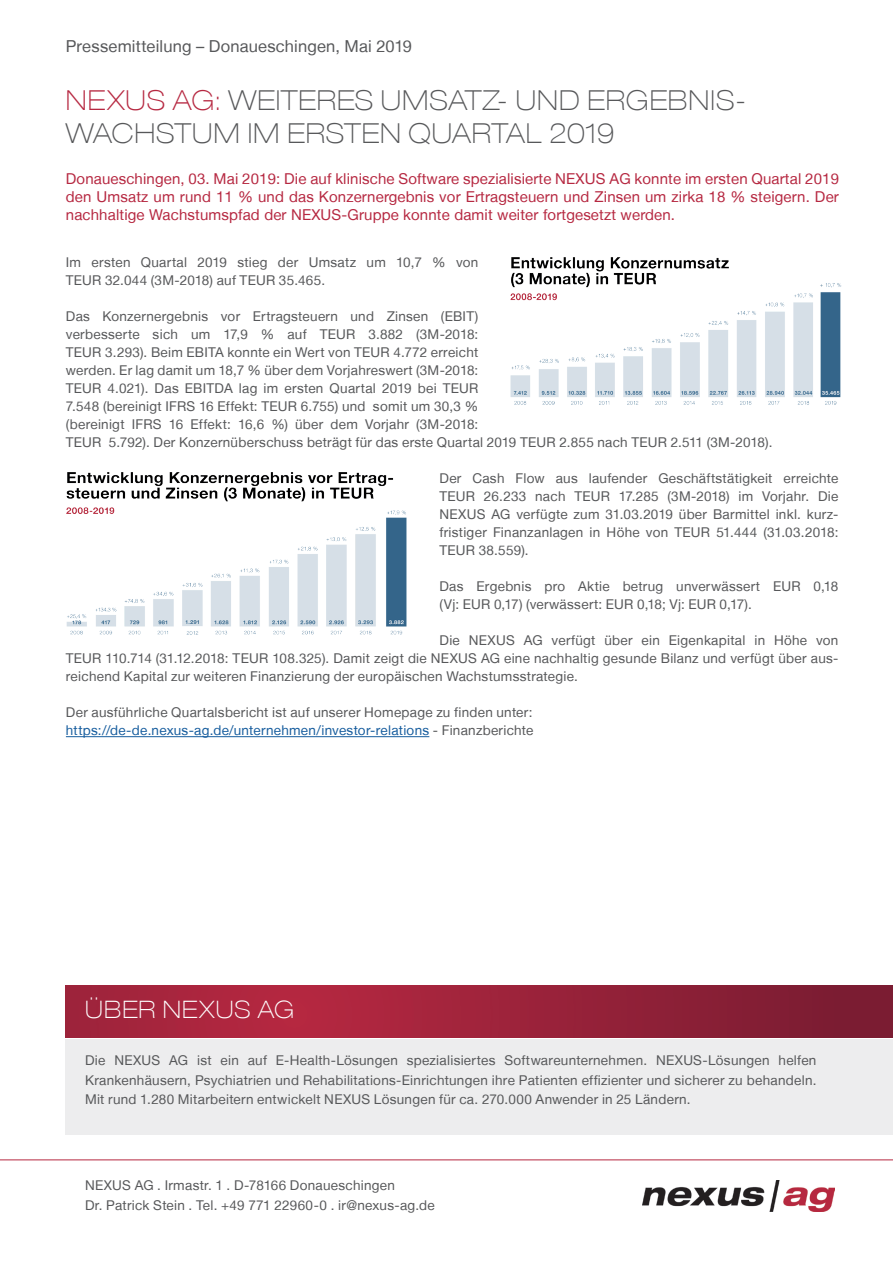
<style>
.page{position:relative;width:893px;height:1263px;background:#fff}
.page>*{position:absolute;margin:0;border:0;box-sizing:border-box;transform-origin:0 0}
.t1{font:100 expanded 27.45px/33px "Helvetica Neue LT";letter-spacing:.03em;color:#57585a}
.t2{font:100 expanded 24px "Helvetica Neue LT";letter-spacing:.045em;color:#fff}
.t3{font:16.5px "Helvetica Neue LT";letter-spacing:.015em;color:#57585a}
.t4{font:15px/18px "Helvetica Neue LT";letter-spacing:.01em;color:#b62841;text-align:justify}
.t5{font:13.5px/18px "Helvetica Neue LT";letter-spacing:.02em;color:#57585a}
.s1{color:#b62841}
.s2{color:#175d9e}
</style>
<div class="page">
<hr style="left:66px;top:736px;width:363px;height:1px;background:#175d9e">
<div style="left:66px;top:1039px;width:827px;height:95px;background:#ededee"></div>
<hr style="left:0;top:1159px;width:893px;height:1px;background:#b62841">
<img style="left:643px;top:1180px;width:191px;height:31px">
<svg style="left:66px;top:985px;width:827px;height:52px;background:#9a223a"></svg>
<img style="left:510px;top:257px;width:332px;height:148px">
<img style="left:66px;top:472px;width:341px;height:163px">
<p class="t3" style="left:66px;top:36px;width:348px">Pressemitteilung – Donaueschingen, Mai 2019</p>
<h1 class="t1" style="left:66px;top:84px;width:682px"><span class="s1">NEXUS AG:</span> WEITERES UMSATZ- UND ERGEBNIS-<br>WACHSTUM IM ERSTEN QUARTAL 2019</h1>
<p class="t4" style="left:66px;top:169px;width:775px">Donaueschingen, 03. Mai 2019: Die auf klinische Software spezialisierte NEXUS AG konnte im ersten Quartal 2019 den Umsatz um rund 11 % und das Konzernergebnis vor Ertragsteuern und Zinsen um zirka 18 % steigern. Der nachhaltige Wachstumspfad der NEXUS-Gruppe konnte damit weiter fortgesetzt werden.</p>
<p class="t5" style="left:66px;top:253px;width:414px">Im ersten Quartal 2019 stieg der Umsatz um 10,7 % von<br>TEUR 32.044 (3M-2018) auf TEUR 35.465.</p>
<p class="t5" style="left:66px;top:307px;width:708px">Das Konzernergebnis vor Ertragsteuern und Zinsen (EBIT)<br>verbesserte sich um 17,9 % auf TEUR 3.882 (3M-2018:<br>TEUR 3.293). Beim EBITA konnte ein Wert von TEUR 4.772 erreicht<br>werden. Er lag damit um 18,7 % über dem Vorjahreswert (3M-2018:<br>TEUR 4.021). Das EBITDA lag im ersten Quartal 2019 bei TEUR<br>7.548 (bereinigt IFRS 16 Effekt: TEUR 6.755) und somit um 30,3 %<br>(bereinigt IFRS 16 Effekt: 16,6 %) über dem Vorjahr (3M-2018:<br>TEUR 5.792). Der Konzernüberschuss beträgt für das erste Quartal 2019 TEUR 2.855 nach TEUR 2.511 (3M-2018).</p>
<p class="t5" style="left:439px;top:469px;width:400px;text-align:justify">Der Cash Flow aus laufender Geschäftstätigkeit erreichte TEUR 26.233 nach TEUR 17.285 (3M-2018) im Vorjahr. Die NEXUS AG verfügte zum 31.03.2019 über Barmittel inkl. kurz&shy;fristiger Finanzanlagen in Höhe von TEUR 51.444 (31.03.2018:<br>TEUR 38.559).</p>
<p class="t5" style="left:439px;top:577px;width:400px">Das Ergebnis pro Aktie betrug unverwässert EUR 0,18 (Vj: EUR 0,17) (verwässert: EUR 0,18; Vj: EUR 0,17).</p>
<p class="t5" style="left:66px;top:631px;width:774px;text-align:justify;text-indent:374px">Die NEXUS AG verfügt über ein Eigenkapital in Höhe von TEUR 110.714 (31.12.2018: TEUR 108.325). Damit zeigt die NEXUS AG eine nachhaltig gesunde Bilanz und verfügt über aus&shy;reichend Kapital zur weiteren Finanzierung der europäischen Wachstumsstrategie.</p>
<p class="t5" style="left:66px;top:703px;width:469px">Der ausführliche Quartalsbericht ist auf unserer Homepage zu finden unter: <span class="s2">https://de-de.nexus-ag.de/unternehmen/investor-relations</span> - Finanzberichte</p>
<h2 class="t2" style="left:85px;top:995px;width:211px">ÜBER NEXUS AG</h2>
<p class="t5" style="left:85px;top:1050px;width:733px;line-height:19.5px;text-align:justify">Die NEXUS AG ist ein auf E-Health-Lösungen spezialisiertes Softwareunternehmen. NEXUS-Lösungen helfen Krankenhäusern, Psychiatrien und Rehabilitations-Einrichtungen ihre Patienten effizienter und sicherer zu behandeln.<br>Mit rund 1.280 Mitarbeitern entwickelt NEXUS Lösungen für ca. 270.000 Anwender in 25 Ländern.</p>
<p class="t5" style="left:85px;top:1175px;width:351px;line-height:19.5px">NEXUS AG . Irmastr. 1 . D-78166 Donaueschingen<br>Dr. Patrick Stein . Tel. +49 771 22960-0 . ir@nexus-ag.de</p>
</div>
